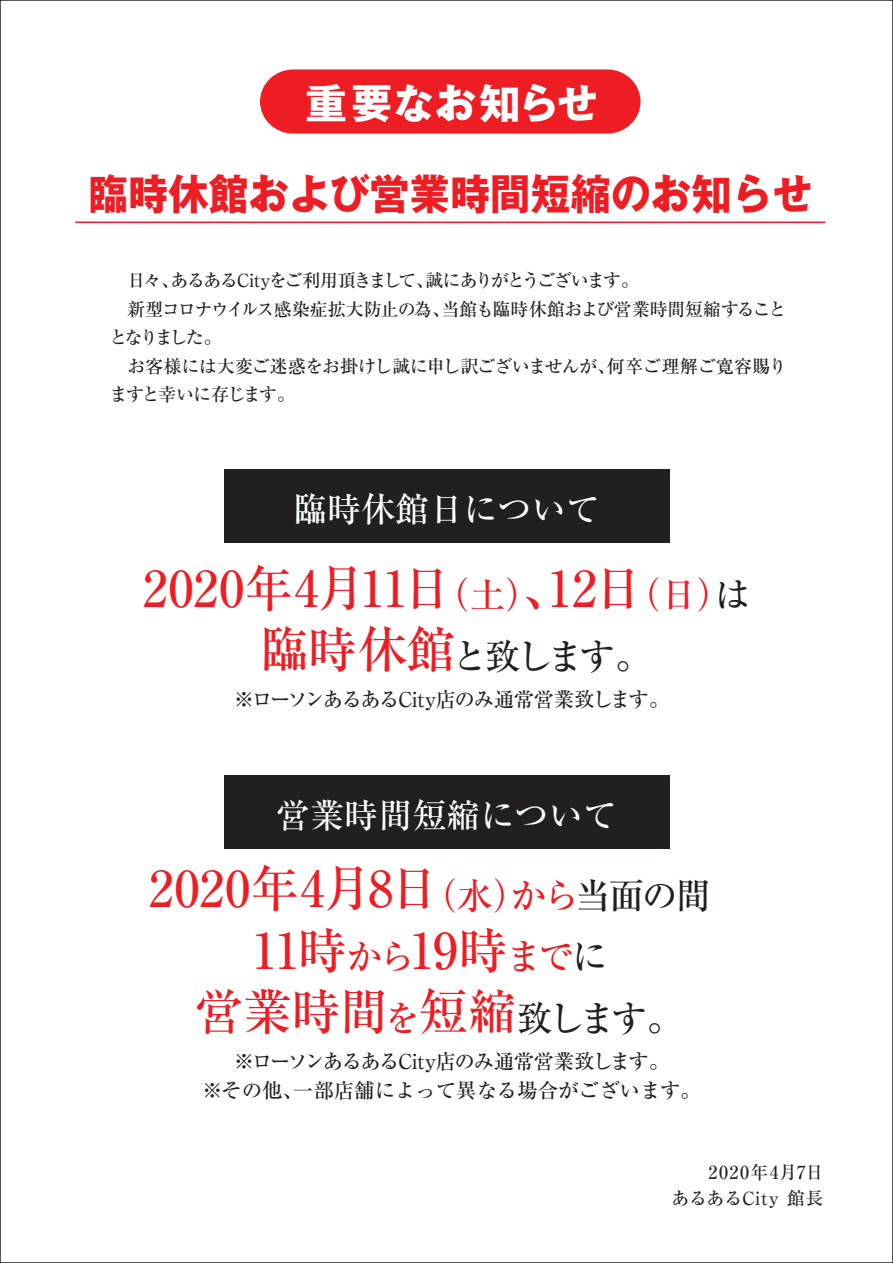
<style>
.page{position:relative;width:893px;height:1263px;background:#fff}
.page>*{position:absolute;margin:0;border:0;box-sizing:border-box;transform-origin:0 0}
.t1{font:500 49.5px/61.3px "Ryumin Pr 6 N";letter-spacing:-.015em;color:#ee1d23;text-align:center}
.t2{font:700 42.3px "Gothic MB101 Pro";color:#ee1d23;scale:.95 1}
.t3{font:700 41.25px "Gothic MB101 Pro";letter-spacing:.02em;color:#fff}
.t4{font:500 35.85px "Ryumin Pr 6 N";letter-spacing:-.11em;color:#231f20}
.t5{font:500 34.05px "Ryumin Pr 6 N";color:#fff}
.t6{font:500 20.4px/28.8px "Ryumin Pr 6 N";letter-spacing:-.01em;color:#231f20;text-align:center}
.t7{font:500 20.4px "Ryumin Pr 6 N";letter-spacing:-.06em;color:#231f20}
.t8{font:500 18px/28.5px "Ryumin Pr 6 N";letter-spacing:-.075em;color:#231f20}
.t9{font:500 18px/28.5px "Ryumin Pr 6 N";letter-spacing:-.04em;color:#231f20}
.t10{font:500 18px/25.5px "Ryumin Pr 6 N";letter-spacing:.02em;color:#231f20;text-align:right}
.s1{font-size:35.85px}
.s2{font-size:35.85px;color:#231f20}
.s3{font-size:49.5px;color:#ee1d23}
</style>
<div class="page">
<div style="left:224px;top:469px;width:445px;height:74px;background:#231f20"></div>
<div style="left:260px;top:69px;width:380px;height:65px;background:#ee1d23"></div>
<hr style="left:75px;top:222px;width:750px;height:1px;background:#ee1d23">
<div style="left:224px;top:775px;width:445px;height:74px;background:#231f20"></div>
<h3 class="t3" style="left:306px;top:69px;width:294px">重要なお知らせ</h3>
<h2 class="t2" style="left:88px;top:159px;width:764px">臨時休館および営業時間短縮のお知らせ</h2>
<p class="t8" style="left:109px;top:265px;width:679px">　日々、あるあるCityをご利用頂きまして、誠にありがとうございます。<br>　新型コロナウイルス感染症拡大防止の為、当館も臨時休館および営業時間短縮することとなりました。</p>
<p class="t9" style="left:109px;top:351px;width:679px;text-indent:18px">お客様には大変ご迷惑をお掛けし誠に申し訳ございませんが、何卒ご理解ご寛容賜りますと幸いに存じます。</p>
<h3 class="t5" style="left:293px;top:482px;width:308px">臨時休館日について</h3>
<h1 class="t1" style="left:143px;top:555px;width:609px">2020年4月11日<span class="s1">（土）</span>、12日<span class="s1">（日）</span><span class="s2">は</span></h1>
<h3 class="t4" style="left:260px;top:628px;width:393px"><span class="s3">臨時休館</span>と致します。</h3>
<p class="t7" style="left:234px;top:684px;width:437px">※ローソンあるあるCity店のみ通常営業致します。</p>
<h3 class="t5" style="left:276px;top:788px;width:342px">営業時間短縮について</h3>
<h1 class="t1" style="left:149px;top:856px;width:564px">2020年4月8日<span class="s1">（水）から</span><span class="s2">当面の間<br></span>11時<span class="s1">から</span>19時<span class="s1">まで</span><span class="s2">に<br></span>営業時間<span class="s1">を</span>短縮<span class="s2">致します。</span></h1>
<p class="t6" style="left:202px;top:1046px;width:500px">※ローソンあるあるCity店のみ通常営業致します。<br>※その他、一部店舗によって異なる場合がございます。</p>
<p class="t10" style="left:671px;top:1159px;width:154px">2020年4月7日<br>あるあるCity 館長</p>
</div>
